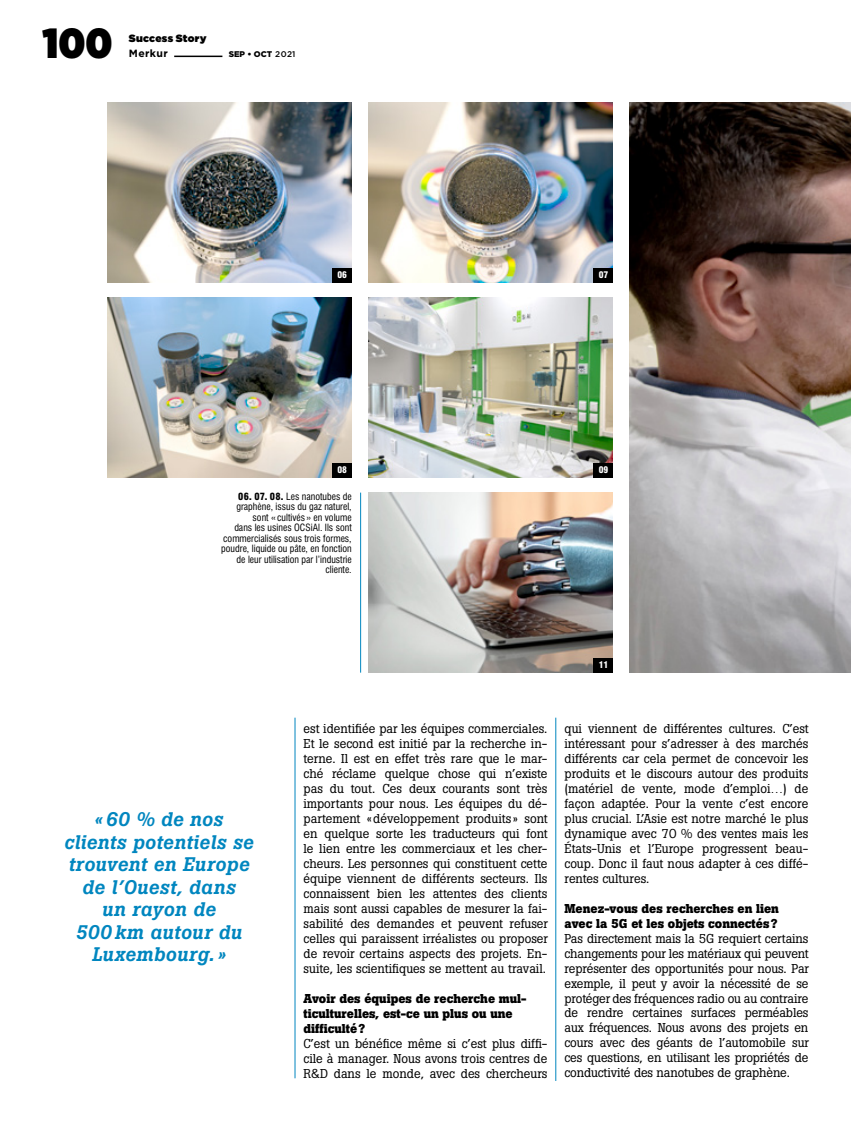
<style>
.page{position:relative;width:851px;height:1127px;background:#fff}
.page>*{position:absolute;margin:0;border:0;box-sizing:border-box;transform-origin:0 0}
.t1{font:900 42px "Gotham Narrow";color:#000}
.t2{font:italic 500 19.5px/22.5px "Boton Pro";letter-spacing:.02em;color:#0086bf;text-align:center}
.t3{font:12.75px/15px "Boton Pro";color:#000;text-align:justify}
.t4{font:700 12.75px/15px "Boton Pro";color:#000}
.t5{font:10.5px "Gotham Ultra";letter-spacing:.025em;color:#000}
.t6{font:700 10.5px "Gotham";letter-spacing:.035em;color:#000}
.t7{font:condensed 9.75px/10.5px "Swiss 721 BT";color:#000;text-align:right}
.t8{font:900 condensed 9px "Swiss 721 BT";color:#fff}
.t9{font:900 8.25px "Gotham";color:#000}
.s1{font-weight:500}
.s2{font-weight:900}
</style>
<div class="page">
<hr style="left:174px;top:56px;width:48px;height:1px;background:#000">
<hr style="left:294px;top:718px;width:1px;height:360px;background:#0086bf">
<hr style="left:360px;top:493px;width:1px;height:180px;background:#0086bf">
<hr style="left:555px;top:718px;width:1px;height:363px;background:#0086bf">
<img style="left:629px;top:102px;width:221px;height:571px">
<img style="left:369px;top:102px;width:243px;height:180px">
<img style="left:107px;top:102px;width:244px;height:180px">
<img style="left:369px;top:297px;width:243px;height:180px">
<img style="left:369px;top:493px;width:243px;height:180px">
<img style="left:107px;top:297px;width:244px;height:180px">
<div style="left:593px;top:268px;width:19px;height:14px;background:#000"></div>
<div style="left:332px;top:268px;width:19px;height:14px;background:#000"></div>
<div style="left:593px;top:463px;width:19px;height:14px;background:#000"></div>
<div style="left:593px;top:658px;width:19px;height:15px;background:#000"></div>
<div style="left:332px;top:463px;width:19px;height:14px;background:#000"></div>
<h1 class="t1" style="left:42px;top:14px;width:71px">100</h1>
<p class="t5" style="left:129px;top:33px;width:79px">Success Story</p>
<p class="t6" style="left:129px;top:48px;width:40px">Merkur</p>
<p class="t9" style="left:229px;top:50px;width:68px">SEP • OCT <span class="s1">2021</span></p>
<p class="t8" style="left:337px;top:270px;width:11px">06</p>
<p class="t8" style="left:598px;top:270px;width:11px">07</p>
<p class="t8" style="left:337px;top:465px;width:11px">08</p>
<p class="t8" style="left:598px;top:465px;width:11px">09</p>
<p class="t7" style="left:221px;top:491px;width:132px"><span class="s2">06. 07. 08.</span> Les nanotubes de graphène, issus du gaz naturel, sont « cultivés » en volume<br>dans les usines OCSiAl. Ils sont commercialisés sous trois formes, poudre, liquide ou pâte, en fonction de leur utilisation par l’industrie cliente.</p>
<h2 class="t2" style="left:64px;top:808px;width:191px">« 60 % de nos clients potentiels se trouvent en Europe de l’Ouest, dans<br>un rayon de<br>500 km autour du<br>Luxembourg.»</h2>
<p class="t8" style="left:598px;top:660px;width:11px">11</p>
<p class="t3" style="left:303px;top:721px;width:246px">est identifiée par les équipes commerciales.<br>Et le second est initié par la recherche in&shy;terne. Il est en effet très rare que le mar&shy;ché réclame quelque chose qui n’existe pas du tout. Ces deux courants sont très importants pour nous. Les équipes du dé&shy;partement «développement produits » sont en quelque sorte les traducteurs qui font le lien entre les commerciaux et les cher&shy;cheurs. Les personnes qui constituent cette équipe viennent de différents secteurs. Ils connaissent bien les attentes des clients mais sont aussi capables de mesurer la fai&shy;sabilité des demandes et peuvent refuser celles qui paraissent irréalistes ou proposer de revoir certains aspects des projets. En&shy;suite, les scientifiques se mettent au travail.</p>
<p class="t4" style="left:303px;top:990px;width:224px">Avoir des équipes de recherche mul&shy;ticulturelles, est-ce un plus ou une difficulté?</p>
<p class="t3" style="left:303px;top:1035px;width:245px">C’est un bénéfice même si c’est plus diffi&shy;cile à manager. Nous avons trois centres de R&amp;D dans le monde, avec des chercheurs</p>
<p class="t3" style="left:564px;top:720px;width:246px">qui viennent de différentes cultures. C’est intéressant pour s’adresser à des marchés différents car cela permet de concevoir les produits et le discours autour des produits (matériel de vente, mode d’emploi…) de façon adaptée. Pour la vente c’est encore plus crucial. L’Asie est notre marché le plus dynamique avec 70 % des ventes mais les États-Unis et l’Europe progressent beau&shy;coup. Donc il faut nous adapter à ces diffé&shy;rentes cultures.</p>
<p class="t4" style="left:564px;top:900px;width:216px">Menez-vous des recherches en lien avec la 5G et les objets connectés?</p>
<p class="t3" style="left:564px;top:930px;width:246px">Pas directement mais la 5G requiert certains changements pour les matériaux qui peuvent représenter des opportunités pour nous. Par exemple, il peut y avoir la nécessité de se protéger des fréquences radio ou au contraire de rendre certaines surfaces perméables aux fréquences. Nous avons des projets en cours avec des géants de l’automobile sur ces questions, en utilisant les propriétés de conductivité des nanotubes de graphène.</p>
</div>
